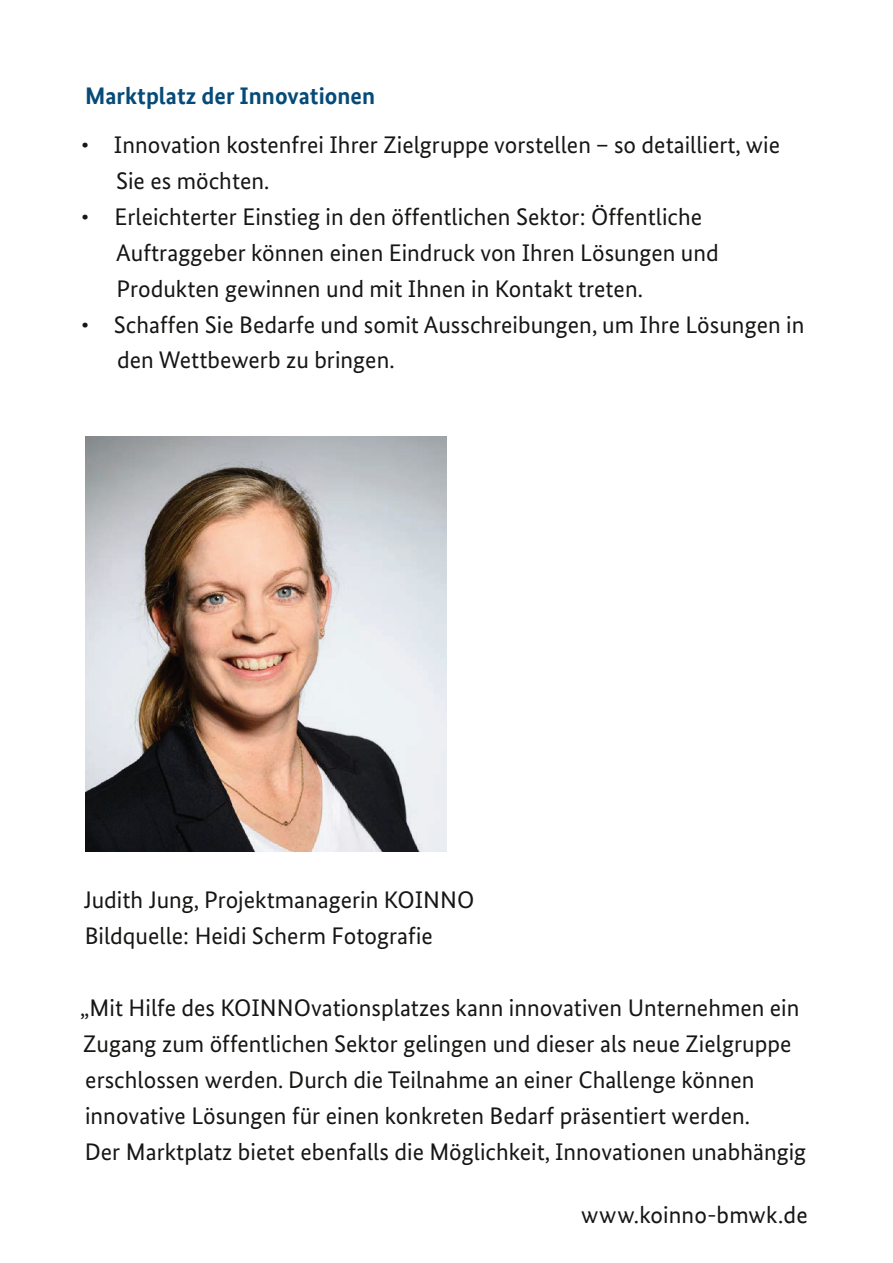
<style>
.page{position:relative;width:893px;height:1263px;background:#fff}
.page>*{position:absolute;margin:0;border:0;box-sizing:border-box;transform-origin:0 0}
.t1{font:24px/36px "Bundes Sans";color:#171615}
.t2{font:700 24px "Bundes Sans Office";color:#054a78}
.t3{font:24px "Bundes Sans Office";letter-spacing:.005em;color:#171615}
</style>
<div class="page">
<img style="left:85px;top:436px;width:361px;height:416px">
<p class="t2" style="left:85px;top:81px;width:291px">Marktplatz der Innovationen</p>
<p class="t1" style="left:116px;top:128px;width:665px;text-indent:-35px">• Innovation kostenfrei Ihrer Zielgruppe vorstellen – so detailliert, wie<br>Sie es möchten.</p>
<p class="t1" style="left:116px;top:200px;width:604px;text-indent:-35px">• Erleichterter Einstieg in den öffentlichen Sektor: Öffentliche<br>Auftraggeber können einen Eindruck von Ihren Lösungen und<br>Produkten gewinnen und mit Ihnen in Kontakt treten.</p>
<p class="t1" style="left:117px;top:308px;width:689px;text-indent:-36px">• Schaffen Sie Bedarfe und somit Ausschreibungen, um Ihre Lösungen in den Wettbewerb zu bringen.</p>
<p class="t1" style="left:84px;top:884px;width:392px">Judith Jung, Projektmanagerin KOINNO<br>Bildquelle: Heidi Scherm Fotografie</p>
<p class="t1" style="left:80px;top:992px;width:727px">„Mit Hilfe des KOINNOvationsplatzes kann innovativen Unternehmen ein Zugang zum öffentlichen Sektor gelingen und dieser als neue Zielgruppe erschlossen werden. Durch die Teilnahme an einer Challenge können innovative Lösungen für einen konkreten Bedarf präsentiert werden.<br>Der Marktplatz bietet ebenfalls die Möglichkeit, Innovationen unabhängig</p>
<p class="t3" style="left:581px;top:1200px;width:228px">www.koinno-bmwk.de</p>
</div>
